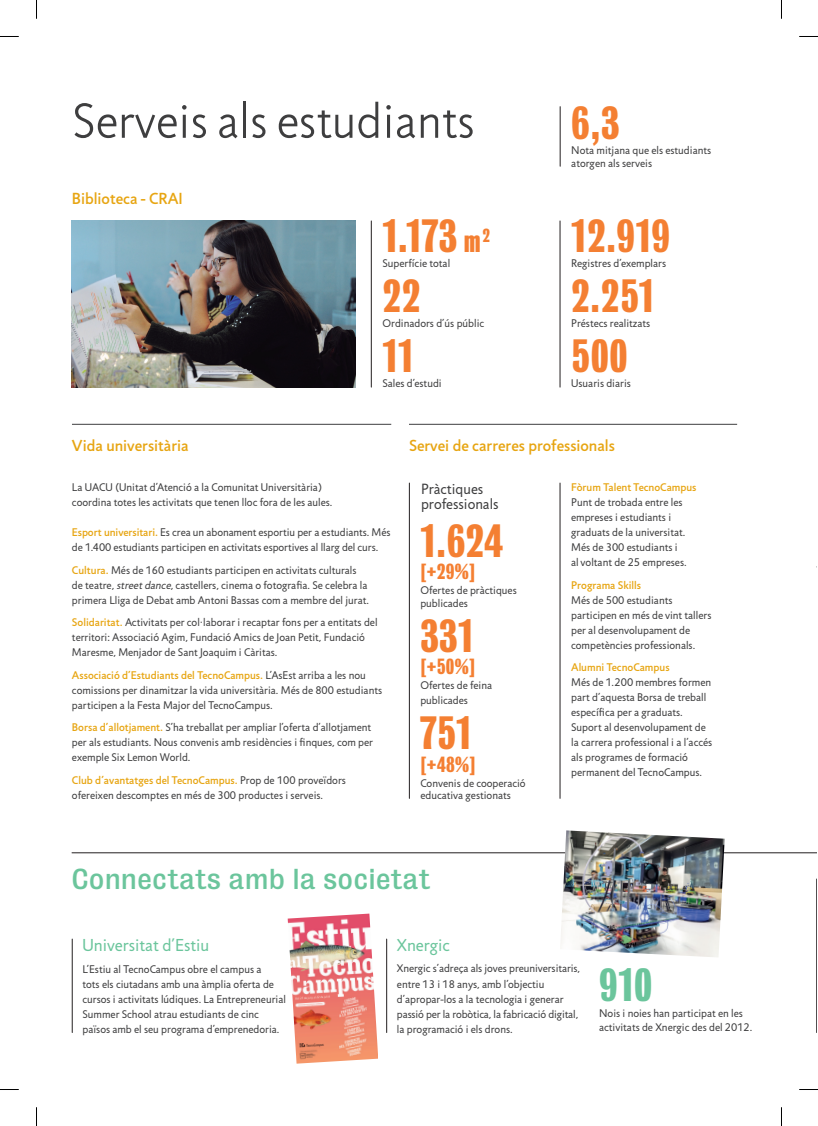
<style>
.page{position:relative;width:818px;height:1126px;background:#fff}
.page>*{position:absolute;margin:0;border:0;box-sizing:border-box;transform-origin:0 0}
.t1{font:300 50px "Jigsaw";color:#3e3e3f}
.t2{font:42.5px "Bureau Grot One Seven";letter-spacing:.015em;color:#f47f32}
.t3{font:42.5px "Bureau Grot One Seven";color:#6bc59c}
.t4{font:26.25px "Bureau Grot Five Three";letter-spacing:.025em;color:#6bc59c}
.t5{font:20px "Bureau Grot One Seven";color:#f47f32}
.t6{font:17.5px "Jigsaw";color:#6bc59c}
.t7{font:500 16.25px "Jigsaw";color:#e7a512}
.t8{font:15px/15px "Jigsaw";color:#3e3e3f}
.t9{font:11.25px/15px "Jigsaw";color:#3e3e3f}
.t10{font:500 11.25px "Jigsaw";color:#e7a512}
.s1{font-size:30px}
.s2{font-weight:500;color:#e7a512}
.s3{font-style:italic}
</style>
<div class="page">
<hr style="left:371px;top:221px;width:1px;height:166px;background:#231f20">
<hr style="left:559px;top:221px;width:1px;height:166px;background:#231f20">
<img style="left:72px;top:221px;width:283px;height:166px">
<hr style="left:72px;top:424px;width:319px;height:1px;background:#3e3e3f">
<hr style="left:409px;top:424px;width:327px;height:1px;background:#3e3e3f">
<hr style="left:409px;top:483px;width:1px;height:315px;background:#231f20">
<hr style="left:72px;top:938px;width:1px;height:94px;background:#231f20">
<hr style="left:386px;top:938px;width:1px;height:94px;background:#231f20">
<hr style="left:815px;top:878px;width:1px;height:154px;background:#231f20">
<hr style="left:559px;top:483px;width:1px;height:315px;background:#231f20">
<img style="left:287px;top:913px;width:91px;height:150px">
<hr style="left:72px;top:852px;width:506px;height:1px;background:#231f20">
<hr style="left:672px;top:852px;width:144px;height:1px;background:#231f20">
<hr style="left:559px;top:107px;width:1px;height:59px;background:#231f20">
<img style="left:559px;top:830px;width:165px;height:127px">
<svg style="left:0;top:36px;width:19px;height:1px"></svg>
<svg style="left:799px;top:36px;width:18px;height:1px"></svg>
<svg style="left:0;top:1089px;width:19px;height:1px"></svg>
<svg style="left:799px;top:1089px;width:18px;height:1px"></svg>
<svg style="left:36px;top:0;width:1px;height:19px"></svg>
<svg style="left:36px;top:1107px;width:1px;height:18px"></svg>
<h1 class="t1" style="left:72px;top:93px;width:404px">Serveis als estudiants</h1>
<h2 class="t2" style="left:571px;top:100px;width:50px">6,3</h2>
<p class="t9" style="left:571px;top:144px;width:141px;line-height:12.5px">Nota mitjana que els estudiants atorgen als serveis</p>
<h3 class="t7" style="left:72px;top:189px;width:95px">Biblioteca - CRAI</h3>
<h2 class="t2" style="left:382px;top:213px;width:109px">1.173 <span class="s1">m</span><sup>2</sup></h2>
<p class="t9" style="left:382px;top:256px;width:69px">Superfície total</p>
<h2 class="t2" style="left:382px;top:273px;width:39px">22</h2>
<p class="t9" style="left:382px;top:316px;width:103px">Ordinadors d’ús públic</p>
<h2 class="t2" style="left:382px;top:333px;width:32px">11</h2>
<p class="t9" style="left:382px;top:376px;width:61px">Sales d’estudi</p>
<h2 class="t2" style="left:571px;top:213px;width:100px">12.919</h2>
<p class="t9" style="left:571px;top:256px;width:96px">Registres d’exemplars</p>
<h2 class="t2" style="left:571px;top:273px;width:84px">2.251</h2>
<p class="t9" style="left:571px;top:316px;width:81px">Préstecs realitzats</p>
<h2 class="t2" style="left:571px;top:333px;width:58px">500</h2>
<p class="t9" style="left:571px;top:376px;width:61px">Usuaris diaris</p>
<h3 class="t7" style="left:72px;top:436px;width:118px">Vida universitària</h3>
<h3 class="t7" style="left:409px;top:436px;width:207px">Servei de carreres professionals</h3>
<p class="t9" style="left:72px;top:480px;width:262px">La UACU (Unitat d’Atenció a la Comunitat Universitària) coordina totes les activitats que tenen lloc fora de les aules.</p>
<p class="t9" style="left:72px;top:525px;width:320px"><span class="s2">Esport universitari.</span> Es crea un abonament esportiu per a estudiants. Més de 1.400 estudiants participen en activitats esportives al llarg del curs.</p>
<p class="t9" style="left:72px;top:563px;width:298px"><span class="s2">Cultura.</span> Més de 160 estudiants participen en activitats culturals de teatre, <span class="s3">streetdance</span>, castellers, cinema o fotografia. Se celebra la primera Lliga de Debat amb Antoni Bassas com a membre del jurat.</p>
<p class="t9" style="left:72px;top:615px;width:307px"><span class="s2">Solidaritat.</span> Activitats per col·laborar i recaptar fons per a entitats del territori: Associació Agim, Fundació Amics de Joan Petit, Fundació<br>Maresme, Menjador de Sant Joaquim i Càritas.</p>
<p class="t9" style="left:72px;top:668px;width:311px"><span class="s2">Associació d’Estudiants del TecnoCampus.</span> L’AsEst arriba a les nou comissions per dinamitzar la vida universitària. Més de 800 estudiants participen a la Festa Major del TecnoCampus.</p>
<p class="t9" style="left:72px;top:720px;width:302px"><span class="s2">Borsa d’allotjament.</span> S’ha treballat per ampliar l’oferta d’allotjament per als estudiants. Nous convenis amb residències i finques, com per exemple Six Lemon World.</p>
<p class="t9" style="left:72px;top:772px;width:275px"><span class="s2">Club d’avantatges del TecnoCampus.</span> Prop de 100 proveïdors ofereixen descomptes en més de 300 productes i serveis.</p>
<p class="t10" style="left:571px;top:481px;width:127px">Fòrum Talent TecnoCampus</p>
<p class="t9" style="left:571px;top:495px;width:117px">Punt de trobada entre les empreses i estudiants i graduats de la universitat.<br>Més de 300 estudiants i al voltant de 25 empreses.</p>
<p class="t10" style="left:571px;top:578px;width:71px">Programa Skills</p>
<p class="t9" style="left:571px;top:592px;width:142px">Més de 500 estudiants participen en més de vint tallers per al desenvolupament de competències professionals.</p>
<p class="t10" style="left:571px;top:661px;width:100px">Alumni TecnoCampus</p>
<p class="t9" style="left:571px;top:675px;width:142px">Més de 1.200 membres formen part d’aquesta Borsa de treball específica per a graduats.<br>Suport al desenvolupament de la carrera professional i a l’accés als programes de formació permanent del TecnoCampus.</p>
<h3 class="t8" style="left:421px;top:481px;width:79px">Pràctiques professionals</h3>
<h2 class="t2" style="left:420px;top:518px;width:84px">1.624</h2>
<h3 class="t5" style="left:420px;top:561px;width:56px">[+29%]</h3>
<p class="t9" style="left:420px;top:584px;width:98px;line-height:12.5px">Ofertes de pràctiques publicades</p>
<h2 class="t2" style="left:420px;top:613px;width:54px">331</h2>
<h3 class="t5" style="left:420px;top:656px;width:56px">[+50%]</h3>
<p class="t9" style="left:420px;top:678px;width:73px">Ofertes de feina publicades</p>
<h2 class="t2" style="left:420px;top:710px;width:52px">751</h2>
<h3 class="t5" style="left:420px;top:753px;width:57px">[+48%]</h3>
<p class="t9" style="left:420px;top:777px;width:107px;line-height:12.5px">Convenis de cooperació educativa gestionats</p>
<h3 class="t4" style="left:72px;top:863px;width:359px">Connectats amb la societat</h3>
<h3 class="t6" style="left:82px;top:935px;width:128px">Universitat d’Estiu</h3>
<h3 class="t6" style="left:396px;top:935px;width:54px">Xnergic</h3>
<p class="t9" style="left:82px;top:961px;width:205px">L’Estiu al TecnoCampus obre el campus a<br>tots els ciutadans amb una àmplia oferta de cursos i activitats lúdiques. La Entrepreneurial Summer School atrau estudiants de cinc països amb el seu programa d’emprenedoria.</p>
<p class="t9" style="left:396px;top:961px;width:185px">Xnergic s’adreça als joves preuniversitaris, entre 13 i 18 anys, amb l’objectiu d’apropar-los a la tecnologia i generar passió per la robòtica, la fabricació digital, la programació i els drons.</p>
<h2 class="t3" style="left:598px;top:962px;width:55px">910</h2>
<p class="t9" style="left:598px;top:1006px;width:155px;line-height:13.8px">Nois i noies han participat en les activitats de Xnergic des del 2012.</p>
</div>
